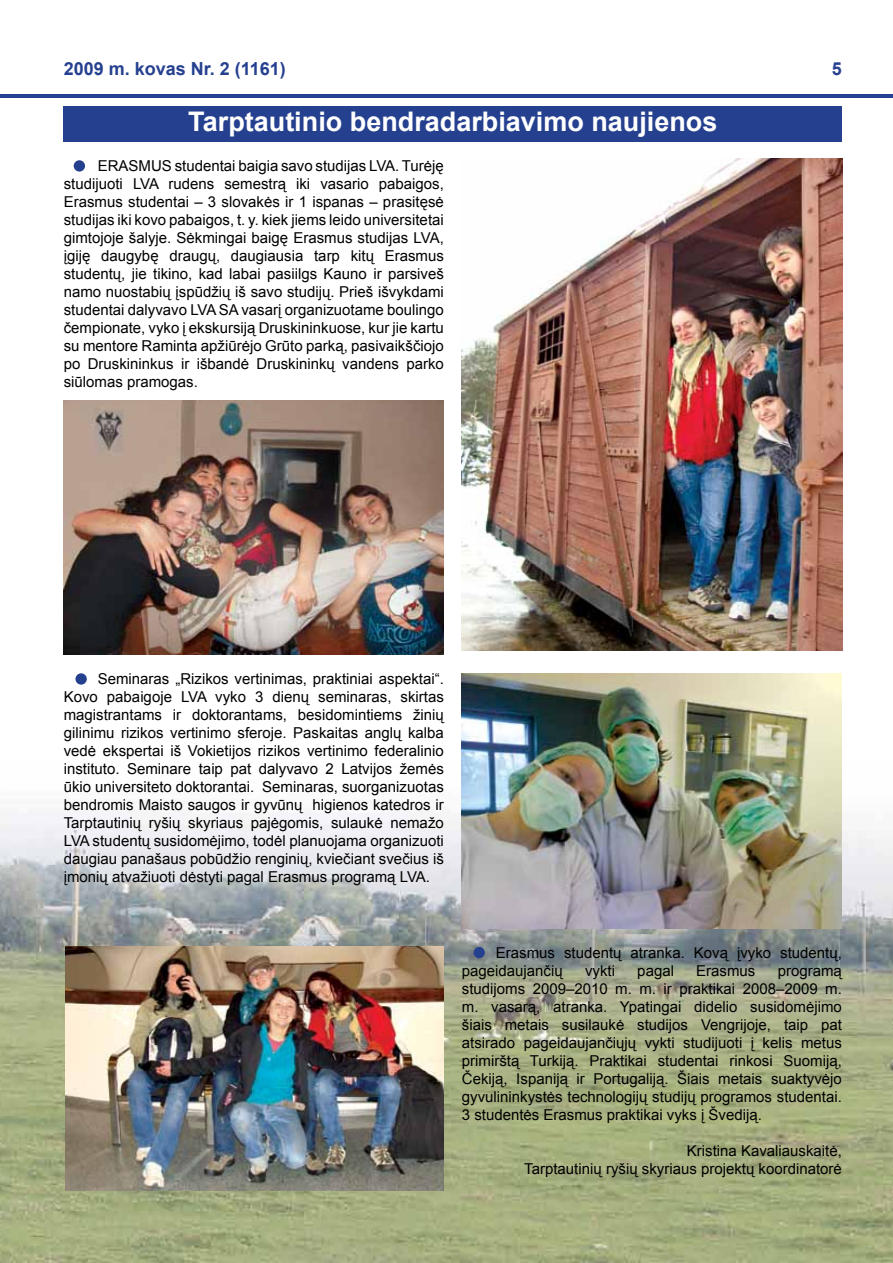
<style>
.page{position:relative;width:893px;height:1263px;background:#fff}
.page>*{position:absolute;margin:0;border:0;box-sizing:border-box;transform-origin:0 0}
.t1{font:700 27px "Arial";color:#fff}
.t2{font:700 18px "Arial";color:#25408f}
.t3{font:15px/18px "Arial";color:#000;text-align:justify}
</style>
<div class="page">
<img style="left:0;top:762px;width:893px;height:501px">
<div style="left:64px;top:107px;width:778px;height:35px;background:#25408f"></div>
<hr style="left:0;top:95px;width:893px;height:3px;background:#25408f">
<img style="left:64px;top:400px;width:380px;height:255px">
<img style="left:462px;top:674px;width:379px;height:254px">
<img style="left:65px;top:946px;width:379px;height:245px">
<img style="left:462px;top:158px;width:380px;height:493px">
<div style="left:74px;top:160px;width:11px;height:12px;background:#25408f;border-radius:50%"></div>
<div style="left:75px;top:673px;width:12px;height:12px;background:#25408f;border-radius:50%"></div>
<div style="left:473px;top:947px;width:12px;height:11px;background:#25408f;border-radius:50%"></div>
<p class="t2" style="left:64px;top:57px;width:224px">2009 m. kovas Nr. 2 (1161)</p>
<p class="t2" style="left:832px;top:57px;width:12px">5</p>
<h1 class="t1" style="left:188px;top:104px;width:531px">Tarptautinio bendradarbiavimo naujienos</h1>
<p class="t3" style="left:64px;top:157px;width:382px;text-indent:34px">ERASMUS studentai baigia savo studijas LVA. Turėję studijuoti LVA rudens semestrą iki vasario pabaigos, Erasmus studentai – 3 slovakės ir 1 ispanas – prasitęsė studijas iki kovo pabaigos, t. y. kiek jiems leido universitetai gimtojoje šalyje. Sėkmingai baigę Erasmus studijas LVA, įgiję daugybę draugų, daugiausia tarp kitų Erasmus studentų, jie tikino, kad labai pasiilgs Kauno ir parsiveš namo nuostabių įspūdžių iš savo studijų. Prieš išvykdami studentai dalyvavo LVA SA vasarį organizuotame boulingo čempionate, vyko į ekskursiją Druskininkuose, kur jie kartu su mentore Raminta apžiūrėjo Grūto parką, pasivaikščiojo po Druskininkus ir išbandė Druskininkų vandens parko siūlomas pramogas.</p>
<p class="t3" style="left:64px;top:670px;width:382px;text-indent:34px">Seminaras „Rizikos vertinimas, praktiniai aspektai“.<br>Kovo pabaigoje LVA vyko 3 dienų seminaras, skirtas magistrantams ir doktorantams, besidomintiems žinių gilinimu rizikos vertinimo sferoje. Paskaitas anglų kalba vedė ekspertai iš Vokietijos rizikos vertinimo federalinio instituto. Seminare taip pat dalyvavo 2 Latvijos žemės ūkio universiteto doktorantai. Seminaras, suorganizuotas bendromis Maisto saugos ir gyvūnų higienos katedros ir Tarptautinių ryšių skyriaus pajėgomis, sulaukė nemažo LVA studentų susidomėjimo, todėl planuojama organizuoti daugiau panašaus pobūdžio renginių, kviečiant svečius iš įmonių atvažiuoti dėstyti pagal Erasmus programą LVA.</p>
<p class="t3" style="left:462px;top:944px;width:382px;text-indent:34px">Erasmus studentų atranka. Kovą įvyko studentų, pageidaujančių</p>
<p class="t3" style="left:585px;top:962px;width:31px">vykti</p>
<p class="t3" style="left:637px;top:962px;width:38px">pagal</p>
<p class="t3" style="left:696px;top:962px;width:61px">Erasmus</p>
<p class="t3" style="left:462px;top:962px;width:382px;text-indent:316px">programą studijoms 2009–2010 m. m. ir praktikai 2008–2009 m. m. vasarą, atranka. Ypatingai didelio susidomėjimo šiais metais susilaukė studijos Vengrijoje, taip pat atsirado pageidaujančiųjų vykti studijuoti į kelis metus primirštą Turkiją. Praktikai studentai rinkosi Suomiją, Čekiją, Ispaniją ir Portugaliją. Šiais metais suaktyvėjo gyvulininkystės technologijų studijų programos studentai.<br>3 studentės Erasmus praktikai vyks į Švediją.</p>
<p class="t3" style="left:524px;top:1142px;width:319px;text-align:right">Kristina Kavaliauskaitė,<br>Tarptautinių ryšių skyriaus projektų koordinatorė</p>
</div>
